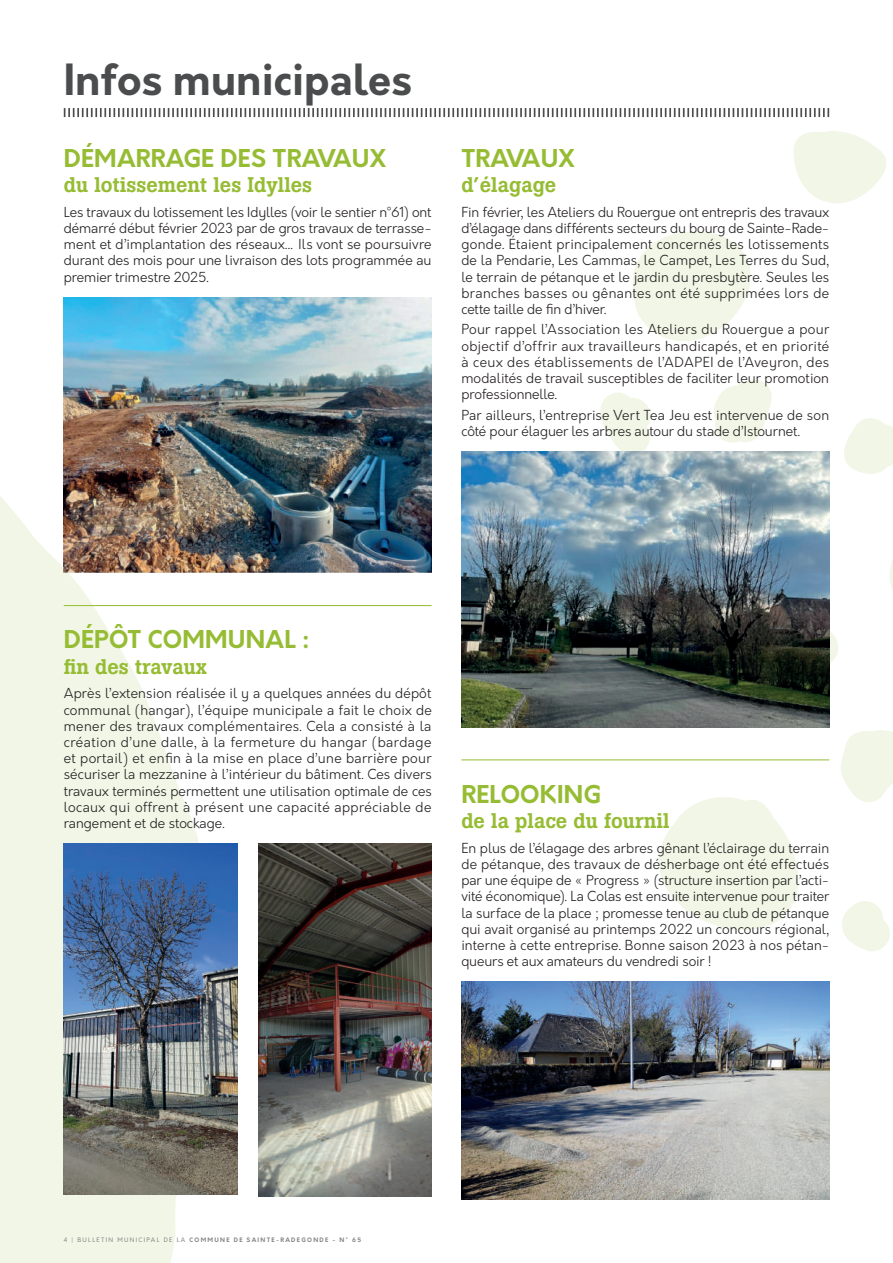
<style>
.page{position:relative;width:893px;height:1263px;background:#fff}
.page>*{position:absolute;margin:0;border:0;box-sizing:border-box;transform-origin:0 0}
.t1{font:700 42px "Orkney";color:#4b4c4d}
.t2{font:700 24px "Orkney";letter-spacing:.01em;color:#96bc33}
.t3{font:500 21px "Boton";color:#96bc33}
.t4{font:300 13.5px/16.2px "Orkney";color:#231f20;text-align:justify}
.t5{font:700 6px "Orkney";letter-spacing:.22em;color:#808285}
.s1{font-weight:400}
</style>
<div class="page">
<svg style="left:0;top:468px;width:202px;height:795px;fill:#f1f6e6"></svg>
<svg style="left:890px;top:560px;width:3px;height:31px"></svg>
<svg style="left:841px;top:730px;width:52px;height:72px"></svg>
<svg style="left:632px;top:231px;width:119px;height:110px"></svg>
<svg style="left:714px;top:380px;width:58px;height:63px"></svg>
<svg style="left:844px;top:418px;width:49px;height:56px"></svg>
<svg style="left:793px;top:131px;width:93px;height:72px"></svg>
<svg style="left:600px;top:393px;width:51px;height:58px"></svg>
<svg style="left:842px;top:901px;width:48px;height:50px"></svg>
<svg style="left:829px;top:505px;width:9px;height:205px"></svg>
<svg style="left:659px;top:797px;width:139px;height:133px"></svg>
<svg style="left:64px;top:108px;width:765px;height:9px"></svg>
<hr style="left:64px;top:605px;width:368px;height:1px;background:#96bc33">
<img style="left:64px;top:298px;width:368px;height:274px">
<img style="left:64px;top:843px;width:173px;height:352px">
<img style="left:258px;top:843px;width:174px;height:353px">
<hr style="left:461px;top:759px;width:368px;height:1px;background:#96bc33">
<img style="left:461px;top:451px;width:368px;height:276px">
<img style="left:461px;top:981px;width:368px;height:218px">
<h1 class="t1" style="left:64px;top:52px;width:350px">Infos municipales</h1>
<h2 class="t2" style="left:64px;top:142px;width:324px">DÉMARRAGE DES TRAVAUX</h2>
<h3 class="t3" style="left:64px;top:172px;width:250px">du lotissement les Idylles</h3>
<p class="t4" style="left:64px;top:204px;width:369px">Les travaux du lotissement les Idylles (voir le sentier n°61) ont démarré début février 2023 par de gros travaux de terrasse&shy;ment et d’implantation des réseaux… Ils vont se poursuivre durant des mois pour une livraison des lots programmée au premier trimestre 2025.</p>
<h2 class="t2" style="left:461px;top:142px;width:115px">TRAVAUX</h2>
<h3 class="t3" style="left:461px;top:172px;width:96px">d’élagage</h3>
<p class="t4" style="left:461px;top:204px;width:369px">Fin février, les Ateliers du Rouergue ont entrepris des travaux d’élagage dans différents secteurs du bourg de Sainte-Rade&shy;gonde. Étaient principalement concernés les lotissements de la Pendarie, Les Cammas, le Campet, Les Terres du Sud, le terrain de pétanque et le jardin du presbytère. Seules les branches basses ou gênantes ont été supprimées lors de cette taille de fin d’hiver.</p>
<p class="t4" style="left:461px;top:322px;width:369px">Pour rappel l’Association les Ateliers du Rouergue a pour objectif d’offrir aux travailleurs handicapés, et en priorité à ceux des établissements de l’ADAPEI de l’Aveyron, des modalités de travail susceptibles de faciliter leur promotion professionnelle.</p>
<p class="t4" style="left:461px;top:407px;width:369px">Par ailleurs, l’entreprise Vert Tea Jeu est intervenue de son côté pour élaguer les arbres autour du stade d’Istournet.</p>
<h2 class="t2" style="left:64px;top:624px;width:247px">DÉPÔT COMMUNAL :</h2>
<h3 class="t3" style="left:64px;top:654px;width:145px">fin des travaux</h3>
<p class="t4" style="left:64px;top:686px;width:369px">Après l’extension réalisée il y a quelques années du dépôt communal (hangar), l’équipe municipale a fait le choix de mener des travaux complémentaires. Cela a consisté à la création d’une dalle, à la fermeture du hangar (bardage et portail) et enfin à la mise en place d’une barrière pour sécuriser la mezzanine à l’intérieur du bâtiment. Ces divers travaux terminés permettent une utilisation optimale de ces locaux qui offrent à présent une capacité appréciable de rangement et de stockage.</p>
<h2 class="t2" style="left:461px;top:778px;width:141px">RELOOKING</h2>
<h3 class="t3" style="left:461px;top:808px;width:210px">de la place du fournil</h3>
<p class="t4" style="left:461px;top:840px;width:369px">En plus de l’élagage des arbres gênant l’éclairage du terrain de pétanque, des travaux de désherbage ont été effectués par une équipe de « Progress » (structure insertion par l’acti&shy;vité économique). La Colas est ensuite intervenue pour traiter la surface de la place ; promesse tenue au club de pétanque qui avait organisé au printemps 2022 un concours régional, interne à cette entreprise. Bonne saison 2023 à nos pétan&shy;queurs et aux amateurs du vendredi soir !</p>
<p class="t5" style="left:64px;top:1235px;width:299px"><span class="s1">4 | BULLETIN MUNICIPAL DE LA</span> COMMUNE DE SAINTE-RADEGONDE - N° 65</p>
</div>
